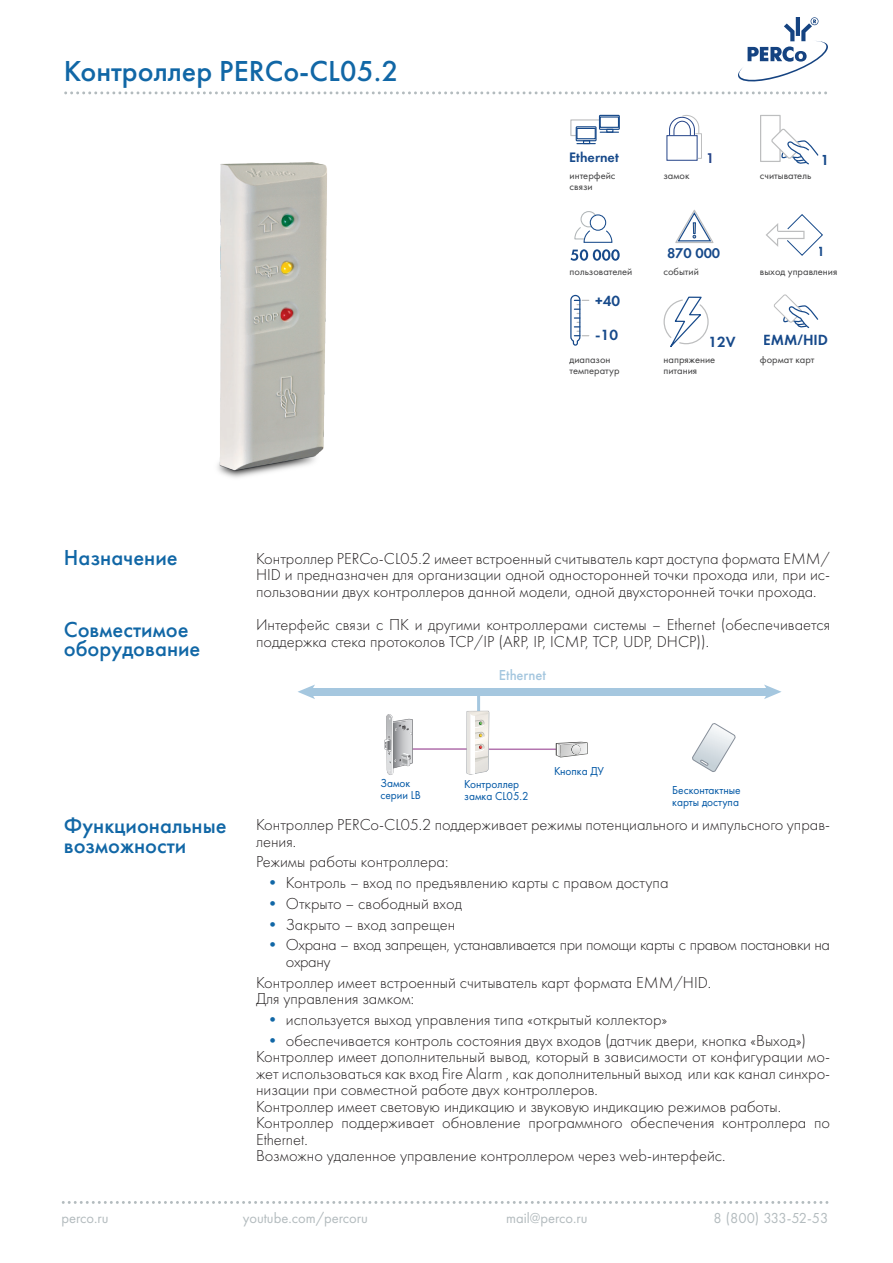
<style>
.page{position:relative;width:893px;height:1263px;background:#fff}
.page>*{position:absolute;margin:0;border:0;box-sizing:border-box;transform-origin:0 0}
.СБ_заголовки{font:500 30px "Futura New";color:#1167a6}
.СБ_Общ_свед_заголовк{font:500 22.5px/19.5px "Futura New";color:#1167a6}
.t1{font:22.2px "Myriad Pro";color:#bdbebf}
.Основной_текст_Futur{font:300 16.5px/16.5px "Futura New";color:#231f20}
.Основной_текст_Futur-2{font:300 16.5px/16.5px "Futura New";letter-spacing:-.025em;color:#231f20}
.t2{font:15.3px "Futura New Demi";color:#16498a}
.t3{font:15.15px "Futura New Demi";color:#16498a}
.t4{font:15px "Futura New";color:#b3bbbe}
.t5{font:15px "Futura New";letter-spacing:-.025em;color:#b3bbbe}
.Ethernet{font:500 15px "Futura New";color:#a5c7df}
.t6{font:14.7px "Futura New Demi";color:#16498a}
.t7{font:14.7px "Futura New Demi";color:#244388}
.t8{font:14.25px "Futura New Demi";color:#16498a}
.t9{font:13.8px "Futura New Demi";color:#16498a}
.Подпись_на_схеме{font:12px/12px "Futura New";color:#0157a5;scale:.95 1}
.иконки{font:10.5px/10.5px "Futura New";color:#3e3e3f}
.s1{font-family:"Open Sans";font-weight:600;font-size:14.55px}
.s2{font-weight:400;color:#1167a6}
</style>
<div class="page">
<svg style="left:66px;top:91px;width:754px;height:3px"></svg>
<svg style="left:63px;top:1201px;width:758px;height:3px"></svg>
<svg style="left:738px;top:18px;width:90px;height:64px"></svg>
<hr style="left:478px;top:748px;width:95px;height:2px;background:#b375af">
<svg style="left:556px;top:742px;width:32px;height:15px"></svg>
<hr style="left:402px;top:748px;width:70px;height:2px;background:#b375af">
<svg style="left:298px;top:684px;width:17px;height:15px"></svg>
<svg style="left:764px;top:684px;width:18px;height:15px"></svg>
<div style="left:310px;top:688px;width:459px;height:8px;background:#a5c7df"></div>
<svg style="left:692px;top:723px;width:44px;height:49px"></svg>
<svg style="left:466px;top:696px;width:24px;height:79px"></svg>
<svg style="left:384px;top:714px;width:29px;height:61px"></svg>
<img style="left:217px;top:162px;width:110px;height:316px">
<div style="left:599px;top:115px;width:21px;height:15px;border:1px solid #16498a"></div>
<svg style="left:570px;top:119px;width:48px;height:25px"></svg>
<div style="left:600px;top:116px;width:19px;height:12px;border:1px solid #16498a"></div>
<svg style="left:766px;top:214px;width:57px;height:42px"></svg>
<svg style="left:571px;top:211px;width:49px;height:50px"></svg>
<svg style="left:675px;top:210px;width:39px;height:33px"></svg>
<svg style="left:760px;top:115px;width:59px;height:50px"></svg>
<div style="left:666px;top:135px;width:32px;height:26px;border:1px solid #244388"></div>
<svg style="left:669px;top:115px;width:33px;height:44px"></svg>
<svg style="left:774px;top:294px;width:45px;height:35px"></svg>
<svg style="left:570px;top:295px;width:19px;height:51px"></svg>
<svg style="left:663px;top:296px;width:46px;height:51px"></svg>
<p class="СБ_заголовки" style="left:64px;top:53px;width:336px">Контроллер PERCo-CL05.2</p>
<p class="t8" style="left:569px;top:148px;width:51px">Ethernet</p>
<p class="иконки" style="left:570px;top:171px;width:47px">интерфейс связи</p>
<p class="иконки" style="left:663px;top:171px;width:27px">замок</p>
<p class="t7" style="left:706px;top:149px;width:10px">1</p>
<p class="t1" style="left:692px;top:217px;width:7px">!</p>
<p class="иконки" style="left:760px;top:171px;width:53px">считыватель</p>
<p class="t3" style="left:821px;top:151px;width:10px">1</p>
<p class="t6" style="left:667px;top:244px;width:55px">870 000</p>
<p class="t9" style="left:818px;top:242px;width:9px">1</p>
<p class="иконки" style="left:570px;top:266px;width:64px">пользователей</p>
<p class="иконки" style="left:663px;top:266px;width:37px">событий</p>
<p class="иконки" style="left:760px;top:266px;width:79px">выход управления</p>
<p class="t2" style="left:595px;top:291px;width:26px">+40</p>
<p class="t2" style="left:595px;top:325px;width:24px">-10</p>
<p class="иконки" style="left:570px;top:354px;width:42px">диапазон</p>
<p class="иконки" style="left:570px;top:365px;width:51px">температур</p>
<p class="t2" style="left:763px;top:331px;width:66px">EMM<span class="s1">/</span>HID</p>
<p class="t2" style="left:709px;top:332px;width:29px">12V</p>
<p class="иконки" style="left:663px;top:354px;width:53px">напряжение</p>
<p class="иконки" style="left:760px;top:354px;width:56px">формат карт</p>
<p class="иконки" style="left:663px;top:365px;width:35px">питания</p>
<p class="СБ_Общ_свед_заголовк" style="left:64px;top:548px;width:115px">Назначение</p>
<p class="СБ_Общ_свед_заголовк" style="left:64px;top:619px;width:126px">Совместимое</p>
<p class="СБ_Общ_свед_заголовк" style="left:64px;top:639px;width:138px">оборудование</p>
<p class="Основной_текст_Futur" style="left:256px;top:550px;width:576px;text-align:justify">Контроллер PERCo-CL05.2 имеет встроенный считыватель карт доступа формата EMM/ HID и предназначен для организации одной односторонней точки прохода или, при ис&shy;пользовании двух контроллеров данной модели, одной двухсторонней точки прохода.</p>
<p class="Основной_текст_Futur" style="left:256px;top:617px;width:576px">Интерфейс связи с ПК и другими контроллерами системы – Ethernet (обеспечивается поддержка стека протоколов TCP/IP (ARP, IP, ICMP, TCP, UDP, DHCP)).</p>
<p class="Ethernet" style="left:499px;top:666px;width:49px">Ethernet</p>
<p class="СБ_Общ_свед_заголовк" style="left:64px;top:816px;width:164px">Функциональные возможности</p>
<p class="Подпись_на_схеме" style="left:380px;top:777px;width:33px">Замок</p>
<p class="Подпись_на_схеме" style="left:380px;top:789px;width:44px">серии LB</p>
<p class="Подпись_на_схеме" style="left:464px;top:778px;width:59px">Контроллер</p>
<p class="Подпись_на_схеме" style="left:464px;top:790px;width:69px">замка CL05.2</p>
<p class="Подпись_на_схеме" style="left:554px;top:765px;width:54px">Кнопка ДУ</p>
<p class="Подпись_на_схеме" style="left:672px;top:784px;width:74px">Бесконтактные карты доступа</p>
<p class="Основной_текст_Futur" style="left:256px;top:816px;width:576px">Контроллер PERCo-CL05.2 поддерживает режимы потенциального и импульсного управ&shy;ления.</p>
<p class="Основной_текст_Futur" style="left:256px;top:854px;width:194px">Режимы работы контроллера:</p>
<p class="Основной_текст_Futur" style="left:265px;top:874px;width:405px"><span class="s2">•</span> Контроль – вход по предъявлению карты с правом доступа</p>
<p class="Основной_текст_Futur" style="left:265px;top:895px;width:199px"><span class="s2">•</span> Открыто – свободный вход</p>
<p class="Основной_текст_Futur" style="left:265px;top:916px;width:192px"><span class="s2">•</span> Закрыто – вход запрещен</p>
<p class="Основной_текст_Futur-2" style="left:286px;top:937px;width:546px;text-indent:-21px"><span class="s2">•</span> Охрана – вход запрещен, устанавливается при помощи карты с правом постановки на охрану</p>
<p class="Основной_текст_Futur" style="left:256px;top:974px;width:457px">Контроллер имеет встроенный считыватель карт формата EMM/HID.</p>
<p class="Основной_текст_Futur" style="left:256px;top:990px;width:160px">Для управления замком:</p>
<p class="Основной_текст_Futur" style="left:265px;top:1011px;width:404px"><span class="s2">•</span> используется выход управления типа «открытый коллектор»</p>
<p class="Основной_текст_Futur" style="left:265px;top:1032px;width:543px"><span class="s2">•</span> обеспечивается контроль состояния двух входов (датчик двери, кнопка «Выход»)</p>
<p class="Основной_текст_Futur" style="left:256px;top:1048px;width:576px;text-align:justify">Контроллер имеет дополнительный вывод, который в зависимости от конфигурации мо&shy;жет использоваться как вход Fire Alarm , как дополнительный выход или как канал синхро&shy;низации при совместной работе двух контроллеров.</p>
<p class="Основной_текст_Futur" style="left:256px;top:1098px;width:526px">Контроллер имеет световую индикацию и звуковую индикацию режимов работы.</p>
<p class="Основной_текст_Futur" style="left:256px;top:1114px;width:576px">Контроллер поддерживает обновление программного обеспечения контроллера по<br>Ethernet.</p>
<p class="Основной_текст_Futur" style="left:256px;top:1147px;width:471px">Возможно удаленное управление контроллером через web-интерфейс.</p>
<p class="t4" style="left:62px;top:1209px;width:49px">perco.ru</p>
<p class="t4" style="left:243px;top:1209px;width:127px">youtube.com/percoru</p>
<p class="t4" style="left:506px;top:1209px;width:83px">mail@perco.ru</p>
<p class="t5" style="left:713px;top:1209px;width:116px">8 (800) 333-52-53</p>
</div>
